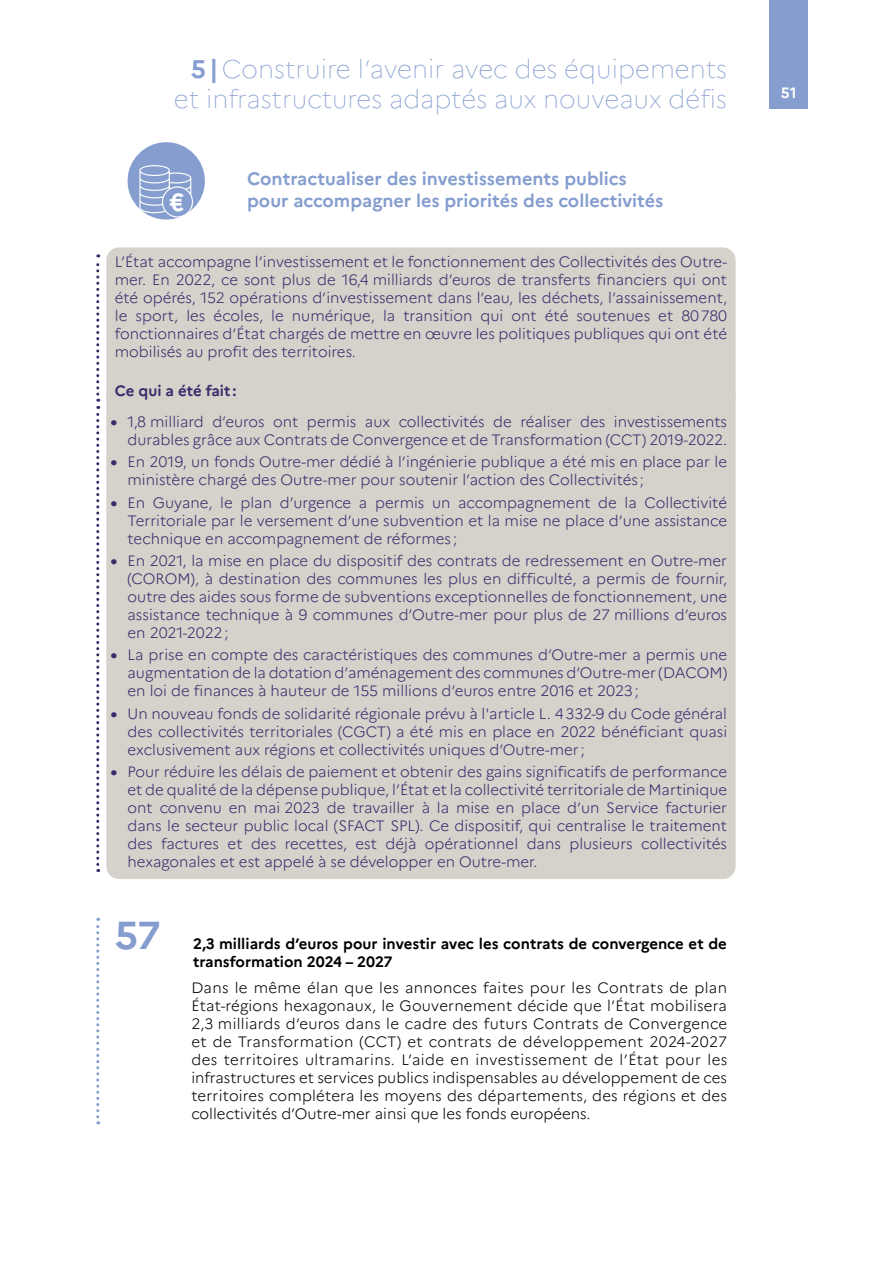
<style>
.page{position:relative;width:893px;height:1263px;background:#fff}
.page>*{position:absolute;margin:0;border:0;box-sizing:border-box;transform-origin:0 0}
.t1{font:700 39px "Marianne";color:#869ecf}
.t2{font:100 25.5px/30.6px "Marianne";color:#869ecf;text-align:right}
.t3{font:700 24.75px "Marianne";color:#fff}
.t4{font:700 18px/21.6px "Marianne";color:#869ecf}
.t5{font:300 15px/18px "Marianne";color:#352c6b;text-align:justify}
.t6{font:300 15px/18px "Marianne";color:#000;text-align:justify}
.t7{font:700 15px/18px "Marianne";color:#000}
.t8{font:700 15px "Marianne";color:#352c6b}
.t9{font:700 15px "Marianne";color:#fff}
.s1{font-weight:700}
.s2{font-weight:700;font-size:16.5px}
</style>
<div class="page">
<div style="left:770px;top:0;width:38px;height:108px;background:#869ecf"></div>
<div style="left:106px;top:247px;width:630px;height:148px;background:#d6d1cb"></div>
<div style="left:106px;top:395px;width:630px;height:484px;background:#d6d1cb"></div>
<svg style="left:96px;top:254px;width:3px;height:618px"></svg>
<svg style="left:96px;top:918px;width:3px;height:206px"></svg>
<div style="left:128px;top:142px;width:77px;height:78px;background:#869ecf;border-radius:50%"></div>
<svg style="left:139px;top:165px;width:54px;height:52px"></svg>
<h2 class="t2" style="left:174px;top:53px;width:555px"><span class="s1">5|</span>Construire l’avenir avec des équipements et infrastructures adaptés aux nouveaux défis</h2>
<h3 class="t3" style="left:169px;top:187px;width:16px">€</h3>
<p class="t4" style="left:247px;top:168px;width:418px">Contractualiser des investissements publics pour accompagner les priorités des collectivités</p>
<p class="t5" style="left:115px;top:253px;width:614px">L’État accompagne l’investissement et le fonctionnement des Collectivités des Outre&shy;mer. En 2022, ce sont plus de 16,4 milliards d’euros de transferts financiers qui ont été opérés, 152 opérations d’investissement dans l’eau, les déchets, l’assainissement, le sport, les écoles, le numérique, la transition qui ont été soutenues et 80780 fonctionnaires d’État chargés de mettre en œuvre les politiques publiques qui ont été mobilisés au profit des territoires.</p>
<p class="t8" style="left:115px;top:382px;width:123px">Ce qui a été fait :</p>
<p class="t5" style="left:111px;top:413px;width:618px;text-align:right"><span class="s2">•</span> 1,8 milliard d’euros ont permis aux collectivités de réaliser des investissements durables grâce aux Contrats de Convergence et de Transformation (CCT) 2019-2022.</p>
<p class="t5" style="left:128px;top:453px;width:601px;text-indent:-17px"><span class="s2">•</span> En 2019, un fonds Outre-mer dédié à l’ingénierie publique a été mis en place par le ministère chargé des Outre-mer pour soutenir l’action des Collectivités ;</p>
<p class="t5" style="left:128px;top:493px;width:601px;text-indent:-17px"><span class="s2">•</span> En Guyane, le plan d’urgence a permis un accompagnement de la Collectivité Territoriale par le versement d’une subvention et la mise ne place d’une assistance technique en accompagnement de réformes ;</p>
<p class="t5" style="left:128px;top:552px;width:601px;text-indent:-17px"><span class="s2">•</span> En 2021, la mise en place du dispositif des contrats de redressement en Outre-mer (COROM), à destination des communes les plus en difficulté, a permis de fournir, outre des aides sous forme de subventions exceptionnelles de fonctionnement, une assistance technique à 9 communes d’Outre-mer pour plus de 27 millions d’euros en 2021-2022;</p>
<p class="t5" style="left:128px;top:646px;width:601px;text-indent:-17px"><span class="s2">•</span> La prise en compte des caractéristiques des communes d’Outre-mer a permis une augmentation de la dotation d’aménagement des communes d’Outre-mer (DACOM) en loi de finances à hauteur de 155 millions d’euros entre 2016 et 2023;</p>
<p class="t5" style="left:128px;top:704px;width:601px;text-indent:-17px"><span class="s2">•</span> Un nouveau fonds de solidarité régionale prévu à l'article L. 4332-9 du Code général des collectivités territoriales (CGCT) a été mis en place en 2022 bénéficiant quasi exclusivement aux régions et collectivités uniques d’Outre-mer;</p>
<p class="t5" style="left:128px;top:762px;width:601px;text-indent:-17px"><span class="s2">•</span> Pour réduire les délais de paiement et obtenir des gains significatifs de performance et de qualité de la dépense publique, l’État et la collectivité territoriale de Martinique ont convenu en mai 2023 de travailler à la mise en place d’un Service facturier dans le secteur public local (SFACT SPL). Ce dispositif, qui centralise le traitement des factures et des recettes, est déjà opérationnel dans plusieurs collectivités hexagonales et est appelé à se développer en Outre-mer.</p>
<h1 class="t1" style="left:115px;top:911px;width:47px">57</h1>
<p class="t7" style="left:193px;top:934px;width:535px">2,3 milliards d’euros pour investir avec les contrats de convergence et de transformation 2024 – 2027</p>
<p class="t6" style="left:191px;top:979px;width:537px">Dans le même élan que les annonces faites pour les Contrats de plan État-régions hexagonaux, le Gouvernement décide que l’État mobilisera 2,3 milliards d’euros dans le cadre des futurs Contrats de Convergence et de Transformation (CCT) et contrats de développement 2024-2027 des territoires ultramarins. L’aide en investissement de l’État pour les infrastructures et services publics indispensables au développement de ces territoires complétera les moyens des départements, des régions et des collectivités d’Outre-mer ainsi que les fonds européens.</p>
<p class="t9" style="left:781px;top:83px;width:17px">51</p>
</div>
